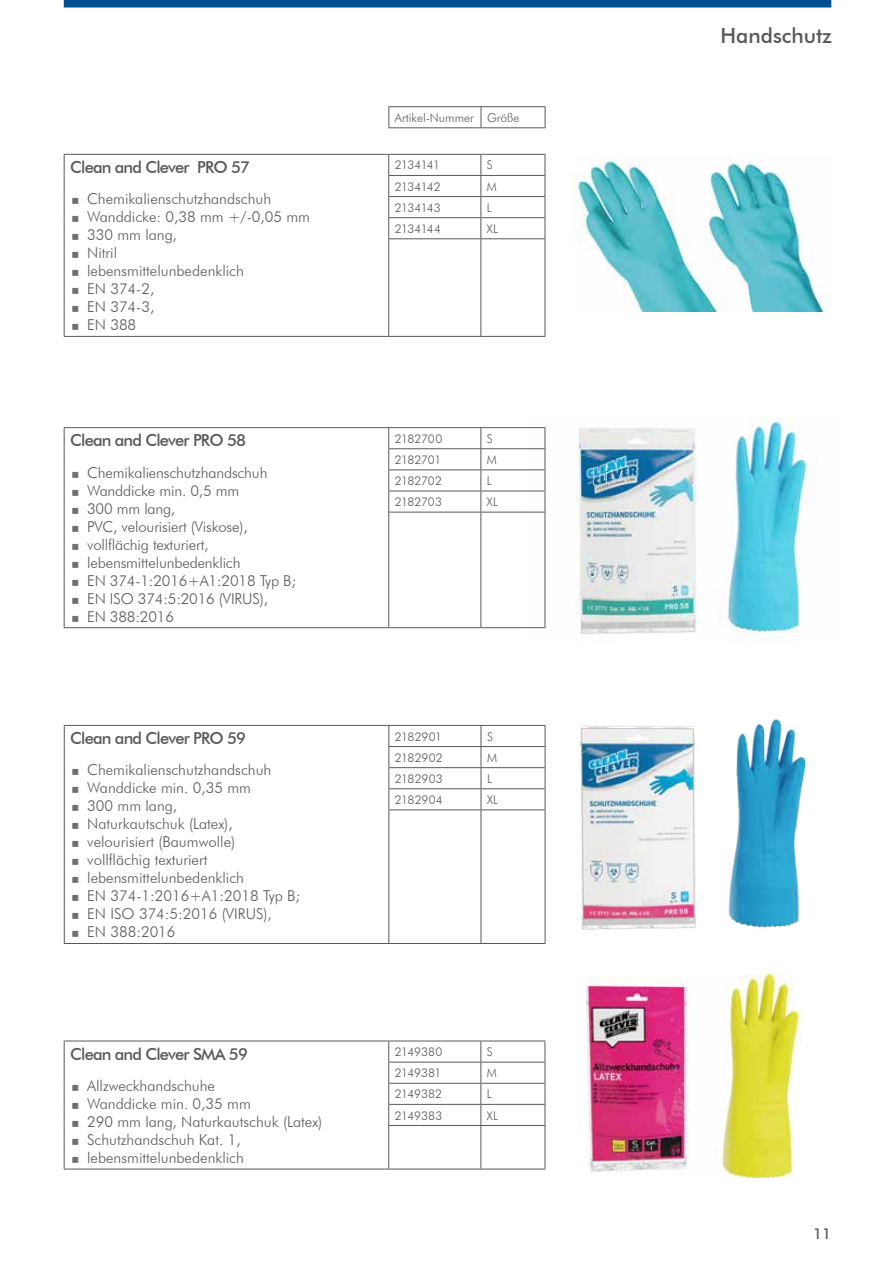
<style>
.page{position:relative;width:893px;height:1263px;background:#fff}
.page>*{position:absolute;margin:0;border:0;box-sizing:border-box;transform-origin:0 0}
.t1{font:500 21px "Futura BT";color:#59595c}
.t2{font:500 16.5px "Futura BT";letter-spacing:-.05em;color:#59595c}
.t3{font:300 15px/18px "Futura BT";color:#59595c}
.t4{font:500 15px "Futura BT";color:#59595c}
.t5{font:300 12px "Futura BT";color:#59595c}
.t6{font:300 12px "Futura BT";letter-spacing:-.02em;color:#59595c}
.t7{font:300 12px "Futura BT";letter-spacing:-.05em;color:#59595c}
.t8{font:300 12px "Futura BT";letter-spacing:-.03em;color:#59595c}
.t9{font:300 12px "Futura BT";letter-spacing:-.055em;color:#59595c}
</style>
<div class="page">
<img style="left:524px;top:418px;width:293px;height:221px">
<img style="left:572px;top:156px;width:257px;height:155px">
<hr style="left:388px;top:106px;width:93px;height:1px;background:#59595c">
<svg style="left:388px;top:107px;width:1px;height:20px"></svg>
<hr style="left:481px;top:106px;width:64px;height:1px;background:#59595c">
<svg style="left:481px;top:107px;width:1px;height:20px"></svg>
<svg style="left:545px;top:107px;width:1px;height:20px"></svg>
<hr style="left:388px;top:127px;width:93px;height:1px;background:#59595c">
<hr style="left:481px;top:127px;width:64px;height:1px;background:#59595c">
<img style="left:526px;top:719px;width:280px;height:220px">
<img style="left:586px;top:975px;width:215px;height:203px">
<hr style="left:64px;top:154px;width:325px;height:1px;background:#59595c">
<svg style="left:64px;top:155px;width:1px;height:84px"></svg>
<hr style="left:64px;top:239px;width:1px;height:97px;background:#59595c">
<hr style="left:64px;top:336px;width:325px;height:1px;background:#59595c">
<hr style="left:389px;top:154px;width:92px;height:1px;background:#59595c">
<hr style="left:481px;top:154px;width:64px;height:1px;background:#59595c">
<hr style="left:388px;top:175px;width:93px;height:1px;background:#59595c">
<hr style="left:481px;top:175px;width:64px;height:1px;background:#59595c">
<hr style="left:388px;top:196px;width:93px;height:1px;background:#59595c">
<hr style="left:481px;top:196px;width:64px;height:1px;background:#59595c">
<hr style="left:388px;top:217px;width:93px;height:1px;background:#59595c">
<svg style="left:388px;top:155px;width:1px;height:83px"></svg>
<hr style="left:481px;top:217px;width:64px;height:1px;background:#59595c">
<svg style="left:480px;top:155px;width:1px;height:83px"></svg>
<svg style="left:545px;top:155px;width:1px;height:83px"></svg>
<hr style="left:388px;top:238px;width:93px;height:1px;background:#59595c">
<hr style="left:388px;top:239px;width:1px;height:97px;background:#59595c">
<hr style="left:481px;top:238px;width:64px;height:1px;background:#59595c">
<hr style="left:480px;top:239px;width:1px;height:97px;background:#59595c">
<hr style="left:545px;top:239px;width:1px;height:97px;background:#59595c">
<hr style="left:389px;top:336px;width:92px;height:1px;background:#59595c">
<hr style="left:481px;top:336px;width:64px;height:1px;background:#59595c">
<hr style="left:64px;top:427px;width:325px;height:1px;background:#59595c">
<svg style="left:64px;top:428px;width:1px;height:84px"></svg>
<hr style="left:64px;top:512px;width:1px;height:115px;background:#59595c">
<hr style="left:64px;top:627px;width:325px;height:1px;background:#59595c">
<hr style="left:389px;top:427px;width:92px;height:1px;background:#59595c">
<hr style="left:481px;top:427px;width:64px;height:1px;background:#59595c">
<hr style="left:388px;top:448px;width:93px;height:1px;background:#59595c">
<hr style="left:481px;top:448px;width:64px;height:1px;background:#59595c">
<hr style="left:388px;top:469px;width:93px;height:1px;background:#59595c">
<hr style="left:481px;top:469px;width:64px;height:1px;background:#59595c">
<hr style="left:388px;top:491px;width:93px;height:1px;background:#59595c">
<svg style="left:388px;top:428px;width:1px;height:84px"></svg>
<hr style="left:481px;top:491px;width:64px;height:1px;background:#59595c">
<svg style="left:480px;top:428px;width:1px;height:84px"></svg>
<svg style="left:545px;top:428px;width:1px;height:84px"></svg>
<hr style="left:388px;top:512px;width:93px;height:1px;background:#59595c">
<hr style="left:388px;top:512px;width:1px;height:115px;background:#59595c">
<hr style="left:481px;top:512px;width:64px;height:1px;background:#59595c">
<hr style="left:480px;top:512px;width:1px;height:115px;background:#59595c">
<hr style="left:545px;top:512px;width:1px;height:115px;background:#59595c">
<hr style="left:389px;top:627px;width:92px;height:1px;background:#59595c">
<hr style="left:481px;top:627px;width:64px;height:1px;background:#59595c">
<hr style="left:64px;top:725px;width:325px;height:1px;background:#59595c">
<svg style="left:64px;top:726px;width:1px;height:84px"></svg>
<hr style="left:64px;top:810px;width:1px;height:133px;background:#59595c">
<hr style="left:64px;top:943px;width:325px;height:1px;background:#59595c">
<hr style="left:389px;top:725px;width:92px;height:1px;background:#59595c">
<hr style="left:481px;top:725px;width:64px;height:1px;background:#59595c">
<hr style="left:388px;top:746px;width:93px;height:1px;background:#59595c">
<hr style="left:481px;top:746px;width:64px;height:1px;background:#59595c">
<hr style="left:388px;top:767px;width:93px;height:1px;background:#59595c">
<hr style="left:481px;top:767px;width:64px;height:1px;background:#59595c">
<hr style="left:388px;top:788px;width:93px;height:1px;background:#59595c">
<svg style="left:388px;top:726px;width:1px;height:83px"></svg>
<hr style="left:481px;top:788px;width:64px;height:1px;background:#59595c">
<svg style="left:481px;top:726px;width:1px;height:83px"></svg>
<svg style="left:545px;top:726px;width:1px;height:83px"></svg>
<hr style="left:388px;top:809px;width:93px;height:1px;background:#59595c">
<hr style="left:388px;top:810px;width:1px;height:133px;background:#59595c">
<hr style="left:481px;top:809px;width:64px;height:1px;background:#59595c">
<hr style="left:481px;top:810px;width:1px;height:133px;background:#59595c">
<hr style="left:545px;top:810px;width:1px;height:133px;background:#59595c">
<hr style="left:389px;top:943px;width:92px;height:1px;background:#59595c">
<hr style="left:481px;top:943px;width:64px;height:1px;background:#59595c">
<hr style="left:64px;top:1041px;width:325px;height:1px;background:#59595c">
<svg style="left:64px;top:1041px;width:1px;height:84px"></svg>
<hr style="left:64px;top:1125px;width:1px;height:44px;background:#59595c">
<hr style="left:64px;top:1169px;width:325px;height:1px;background:#59595c">
<hr style="left:389px;top:1041px;width:92px;height:1px;background:#59595c">
<hr style="left:481px;top:1041px;width:64px;height:1px;background:#59595c">
<hr style="left:388px;top:1062px;width:93px;height:1px;background:#59595c">
<hr style="left:481px;top:1062px;width:64px;height:1px;background:#59595c">
<hr style="left:388px;top:1083px;width:93px;height:1px;background:#59595c">
<hr style="left:481px;top:1083px;width:64px;height:1px;background:#59595c">
<hr style="left:388px;top:1104px;width:93px;height:1px;background:#59595c">
<svg style="left:388px;top:1041px;width:1px;height:84px"></svg>
<hr style="left:481px;top:1104px;width:64px;height:1px;background:#59595c">
<svg style="left:480px;top:1041px;width:1px;height:84px"></svg>
<svg style="left:545px;top:1041px;width:1px;height:84px"></svg>
<hr style="left:388px;top:1125px;width:93px;height:1px;background:#59595c">
<hr style="left:388px;top:1126px;width:1px;height:43px;background:#59595c">
<hr style="left:481px;top:1125px;width:64px;height:1px;background:#59595c">
<hr style="left:480px;top:1126px;width:1px;height:43px;background:#59595c">
<hr style="left:545px;top:1126px;width:1px;height:43px;background:#59595c">
<hr style="left:389px;top:1169px;width:92px;height:1px;background:#59595c">
<hr style="left:481px;top:1169px;width:64px;height:1px;background:#59595c">
<svg style="left:64px;top:0;width:767px;height:8px;background:#0f5895"></svg>
<p class="t2" style="left:70px;top:157px;width:182px">Clean and Clever PRO 57</p>
<p class="t3" style="left:87px;top:190px;width:224px">Chemikalienschutzhandschuh<br>Wanddicke: 0,38 mm +/-0,05 mm<br>330 mm lang,<br>Nitril<br>lebensmittelunbedenklich<br>EN 374-2,<br>EN 374-3,<br>EN 388</p>
<p class="t2" style="left:70px;top:430px;width:177px">Clean and Clever PRO 58</p>
<p class="t3" style="left:87px;top:463px;width:210px">Chemikalienschutzhandschuh<br>Wanddicke min. 0,5 mm<br>300 mm lang,<br>PVC, velourisiert (Viskose), vollflächig texturiert, lebensmittelunbedenklich<br>EN 374-1:2016+A1:2018 Typ B;<br>EN ISO 374:5:2016 (VIRUS),<br>EN 388:2016</p>
<p class="t2" style="left:70px;top:728px;width:177px">Clean and Clever PRO 59</p>
<p class="t3" style="left:87px;top:761px;width:214px">Chemikalienschutzhandschuh<br>Wanddicke min. 0,35 mm<br>300 mm lang,<br>Naturkautschuk (Latex), velourisiert (Baumwolle) vollflächig texturiert lebensmittelunbedenklich<br>EN 374-1:2016+A1:2018 Typ B;<br>EN ISO 374:5:2016 (VIRUS),<br>EN 388:2016</p>
<p class="t2" style="left:70px;top:1044px;width:179px">Clean and Clever SMA 59</p>
<p class="t3" style="left:87px;top:1076px;width:237px">Allzweckhandschuhe<br>Wanddicke min. 0,35 mm<br>290 mm lang, Naturkautschuk (Latex)<br>Schutzhandschuh Kat. 1, lebensmittelunbedenklich</p>
<p class="t5" style="left:395px;top:110px;width:126px">Artikel-Nummer Größe</p>
<p class="t9" style="left:395px;top:158px;width:47px">2134141</p>
<p class="t5" style="left:487px;top:158px;width:7px">S</p>
<p class="t7" style="left:395px;top:179px;width:47px">2134142</p>
<p class="t5" style="left:487px;top:179px;width:12px">M</p>
<p class="t7" style="left:395px;top:200px;width:48px">2134143</p>
<p class="t5" style="left:487px;top:200px;width:6px">L</p>
<p class="t7" style="left:395px;top:221px;width:48px">2134144</p>
<p class="t5" style="left:487px;top:221px;width:13px">XL</p>
<p class="t6" style="left:395px;top:431px;width:49px">2182700</p>
<p class="t5" style="left:487px;top:431px;width:7px">S</p>
<p class="t8" style="left:395px;top:452px;width:48px">2182701</p>
<p class="t5" style="left:487px;top:452px;width:12px">M</p>
<p class="t6" style="left:395px;top:473px;width:49px">2182702</p>
<p class="t5" style="left:487px;top:473px;width:6px">L</p>
<p class="t6" style="left:395px;top:495px;width:49px">2182703</p>
<p class="t5" style="left:487px;top:495px;width:13px">XL</p>
<p class="t6" style="left:395px;top:729px;width:49px">2182901</p>
<p class="t5" style="left:487px;top:729px;width:7px">S</p>
<p class="t5" style="left:395px;top:750px;width:49px">2182902</p>
<p class="t5" style="left:487px;top:750px;width:12px">M</p>
<p class="t5" style="left:395px;top:771px;width:49px">2182903</p>
<p class="t5" style="left:487px;top:771px;width:6px">L</p>
<p class="t5" style="left:395px;top:792px;width:50px">2182904</p>
<p class="t5" style="left:487px;top:792px;width:13px">XL</p>
<p class="t5" style="left:395px;top:1044px;width:49px">2149380</p>
<p class="t5" style="left:487px;top:1044px;width:7px">S</p>
<p class="t8" style="left:395px;top:1066px;width:48px">2149381</p>
<p class="t5" style="left:487px;top:1066px;width:12px">M</p>
<p class="t5" style="left:395px;top:1087px;width:49px">2149382</p>
<p class="t5" style="left:487px;top:1087px;width:6px">L</p>
<p class="t5" style="left:395px;top:1108px;width:49px">2149383</p>
<p class="t5" style="left:487px;top:1108px;width:13px">XL</p>
<h1 class="t1" style="left:720px;top:23px;width:113px">Handschutz</h1>
<p class="t4" style="left:813px;top:1224px;width:20px">11</p>
</div>
